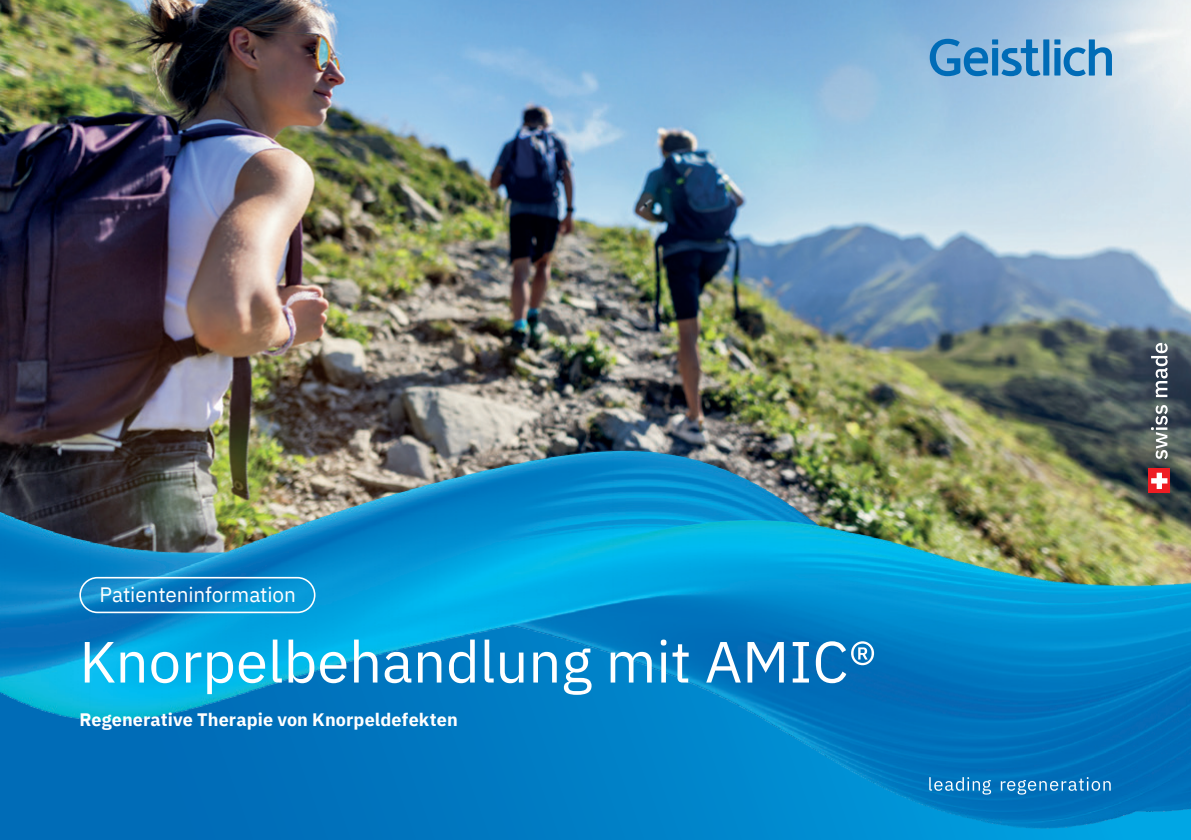
<style>
.page{position:relative;width:1191px;height:840px;background:#fff}
.page>*{position:absolute;margin:0;border:0;box-sizing:border-box;transform-origin:0 0}
.t1{font:58px "IBM Plex Sans";color:#fff}
.t2{font:20.8px "IBM Plex Sans";letter-spacing:-.005em;color:#fff}
.t3{font:700 18px "IBM Plex Sans";letter-spacing:.005em;color:#fff}
</style>
<div class="page">
<img style="left:0;top:0;width:1191px;height:187px">
<div style="left:1043px;top:39px;width:6px;height:36px;background:#006cb7"></div>
<svg style="left:929px;top:39px;width:111px;height:37px;background:#599cce"></svg>
<svg style="left:1054px;top:39px;width:58px;height:37px;background:#6da9d3"></svg>
<img style="left:0;top:187px;width:1191px;height:652px">
<div style="left:79px;top:576px;width:236px;height:37px;border:2px solid #fff;border-radius:17px"></div>
<svg style="left:929px;top:776px;width:181px;height:18px;background:#2e8ac5"></svg>
<p class="t2" style="left:100px;top:578px;width:198px">Patienteninformation</p>
<h1 class="t1" style="left:79px;top:617px;width:798px">Knorpelbehandlung mit AMIC®</h1>
<p class="t3" style="left:79px;top:705px;width:380px">Regenerative Therapie von Knorpeldefekten</p>
</div>
